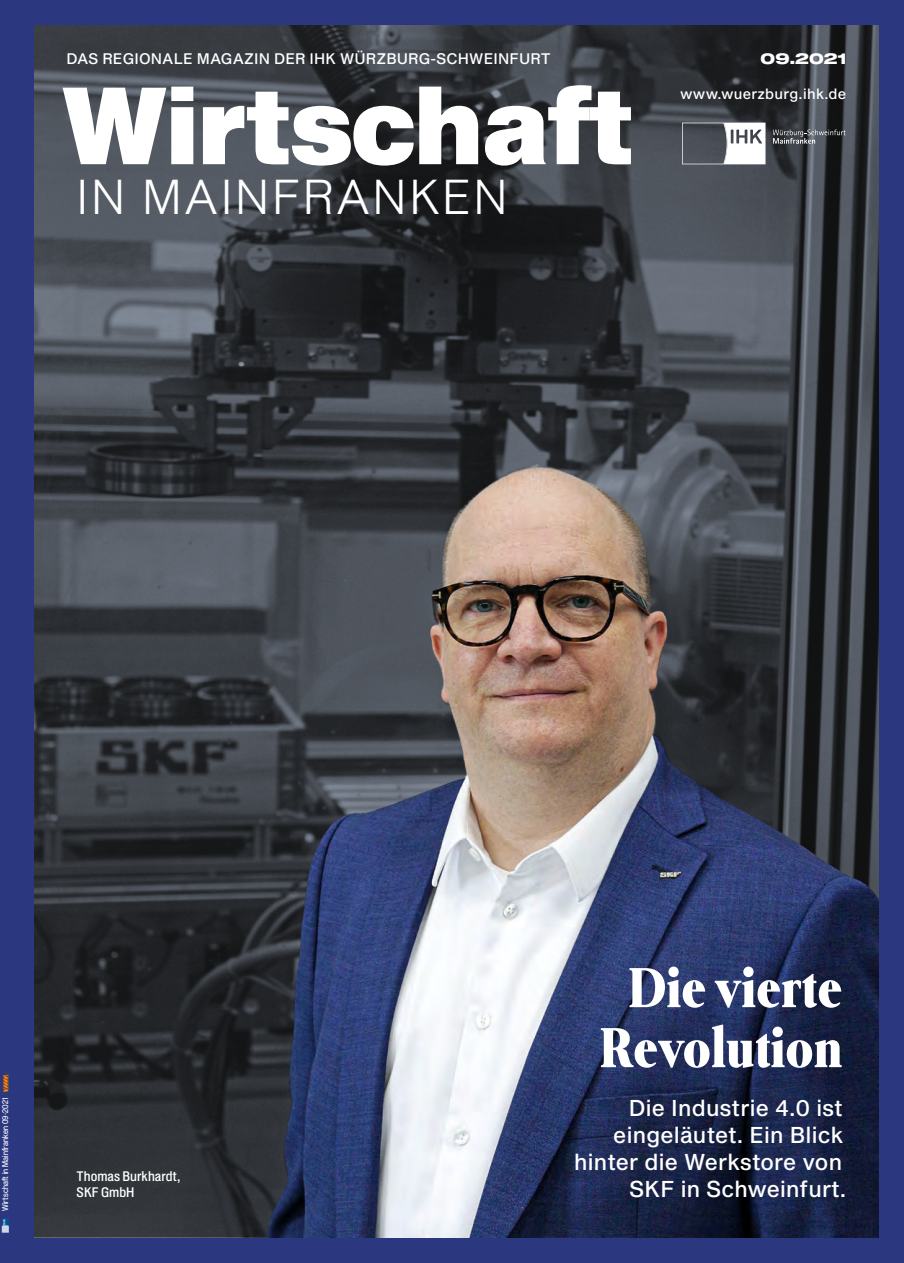
<style>
.page{position:relative;width:904px;height:1263px;background:#2b3880}
.page>*{position:absolute;margin:0;border:0;box-sizing:border-box;transform-origin:0 0}
.t1{font:107.1px "Shapiro Pro 96 Super";letter-spacing:-.01em;color:#fff}
.t2{font:800 60px/60px "Frontis Condensed";color:#fff;text-align:center}
.t3{font:48px "Shapiro Pro 26 Super Fly";letter-spacing:.07em;color:#fff}
.Dachzeile_Headline{font:22.5px/27px "Shapiro Pro 54 Middle";letter-spacing:.01em;color:#fff;text-align:right}
.Dachzeile_Headline-2{font:15px "Shapiro Pro 54 Middle";letter-spacing:.01em;color:#fff}
.Dachzeile_Headline-3{font:800 15px "Shapiro Pro 78";letter-spacing:.005em;color:#fff}
.t4{font:14.4px "Shapiro Pro 54 Middle";letter-spacing:.02em;color:#fff}
.t5{font:13.5px/16.2px "Shapiro Pro 52 Middle";color:#fff}
.Heftrücken{font:8.25px "Shapiro Pro 447 Noble Mission";letter-spacing:.02em;color:#fff;scale:.9 1}
</style>
<div class="page">
<svg style="left:34px;top:26px;width:844px;height:350px;background:#3b3f45"></svg>
<img style="left:34px;top:376px;width:844px;height:861px">
<svg style="left:682px;top:123px;width:83px;height:41px;background:#95989c"></svg>
<svg style="left:772px;top:129px;width:73px;height:15px"></svg>
<svg style="left:2px;top:1218px;width:7px;height:15px"></svg>
<svg style="left:3px;top:1074px;width:5px;height:18px"></svg>
<p class="Dachzeile_Headline-2" style="left:66px;top:48px;width:486px">DAS REGIONALE MAGAZIN DER IHK WÜRZBURG-SCHWEINFURT</p>
<p class="t1" style="left:62px;top:50px;width:572px">Wirtschaft</p>
<p class="t3" style="left:77px;top:163px;width:432px">IN MAINFRANKEN</p>
<p class="Dachzeile_Headline-3" style="left:760px;top:48px;width:87px">09.2021</p>
<p class="t4" style="left:680px;top:84px;width:168px">www.wuerzburg.ihk.de</p>
<p class="Heftrücken" style="left:-1px;top:1211px;width:127px;rotate:-90deg">Wirtschaft in Mainfranken 09·2021</p>
<p class="t5" style="left:77px;top:1169px;width:105px">Thomas Burkhardt,<br>SKF GmbH</p>
<p class="t2" style="left:599px;top:957px;width:245px">Die vierte<br>Revolution</p>
<p class="Dachzeile_Headline" style="left:574px;top:1095px;width:274px">Die Industrie 4.0 ist eingeläutet. Ein Blick hinter die Werkstore von<br>SKF in Schweinfurt.</p>
</div>
